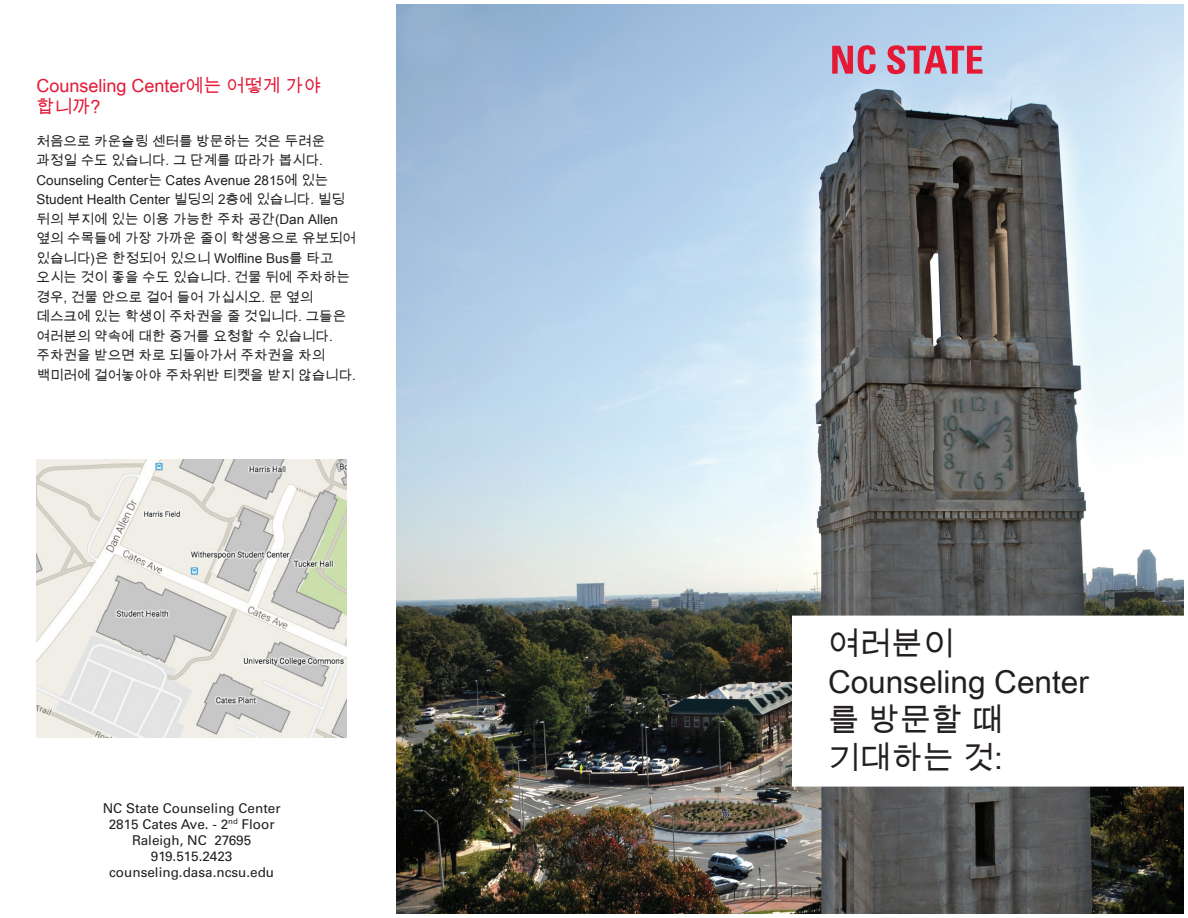
<style>
.page{position:relative;width:1188px;height:918px;background:#fff}
.page>*{position:absolute;margin:0;border:0;box-sizing:border-box;transform-origin:0 0}
.t1{font:31.5px/37.8px "Arial Unicode MS";color:#231f20}
.t2{font:18px/21.6px "Arial Unicode MS";color:#e51836}
.t3{font:13.5px/19.5px "Arial Unicode MS";color:#231f20}
.t4{font:13.5px/16.2px "Univers LT Std";color:#231f20;text-align:center}
</style>
<div class="page">
<img style="left:396px;top:4px;width:788px;height:910px">
<svg style="left:832px;top:45px;width:44px;height:29px"></svg>
<svg style="left:887px;top:45px;width:95px;height:29px;background:#ce7692"></svg>
<div style="left:793px;top:616px;width:394px;height:170px;background:#fff"></div>
<div style="left:792px;top:616px;width:396px;height:171px;border:2px solid #fff"></div>
<img style="left:37px;top:459px;width:310px;height:278px">
<h2 class="t2" style="left:37px;top:74px;width:287px">Counseling Center에는 어떻게 가야 합니까?</h2>
<p class="t3" style="left:37px;top:131px;width:321px">처음으로 카운슬링 센터를 방문하는 것은 두려운 과정일 수도 있습니다. 그 단계를 따라가 봅시다.<br>Counseling Center는 Cates Avenue 2815에 있는<br>Student Health Center 빌딩의 2층에 있습니다. 빌딩 뒤의 부지에 있는 이용 가능한 주차 공간(Dan Allen 옆의 수목들에 가장 가까운 줄이 학생용으로 유보되어 있습니다)은 한정되어 있으니 Wolfline Bus를 타고 오시는 것이 좋을 수도 있습니다. 건물 뒤에 주차하는 경우, 건물 안으로 걸어 들어 가십시오. 문 옆의 데스크에 있는 학생이 주차권을 줄 것입니다. 그들은 여러분의 약속에 대한 증거를 요청할 수 있습니다. 주차권을 받으면 차로 되돌아가서 주차권을 차의 백미러에 걸어놓아야 주차위반 티켓을 받지 않습니다.</p>
<p class="t4" style="left:103px;top:800px;width:179px">NC State Counseling Center<br>2815 Cates Ave. - 2<sup>nd</sup> Floor<br>Raleigh, NC 27695<br>919.515.2423 counseling.dasa.ncsu.edu</p>
<h1 class="t1" style="left:828px;top:624px;width:262px">여러분이<br>Counseling Center 를 방문할 때 기대하는 것:</h1>
</div>
